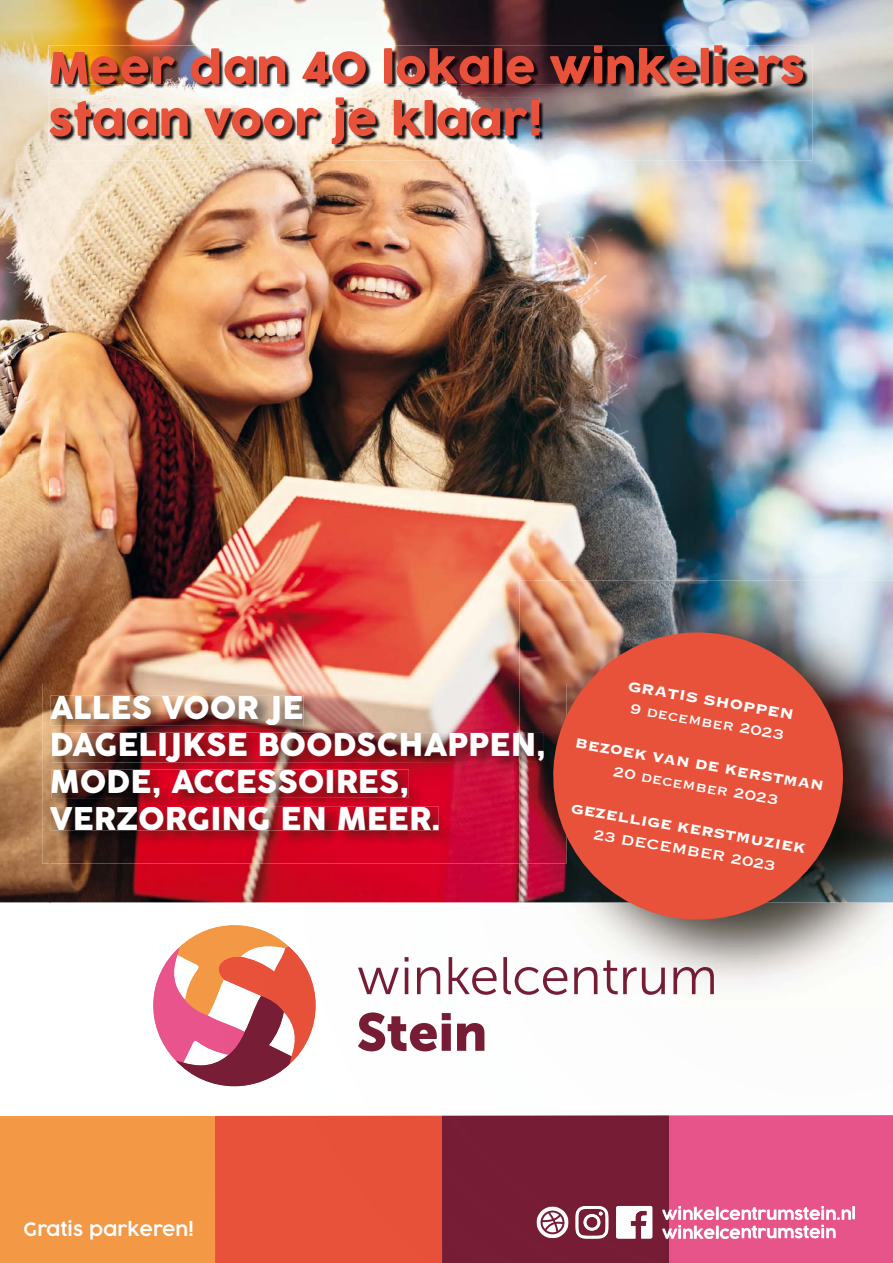
<style>
.page{position:relative;width:893px;height:1263px;background:#fff}
.page>*{position:absolute;margin:0;border:0;box-sizing:border-box;transform-origin:0 0}
.t1{font:31.05px/37.2px "COCOGOOSE";color:#fff}
.t2{font:18.3px "Copperplate";color:#fff}
.t3{font:300 18.3px "Cocogoose Pro";color:#fff}
.t4{font:700 18.3px "Copperplate";color:#fff}
.t5{font:700 17.55px "Copperplate";color:#fff}
.t6{font:300 15.75px "Cocogoose Pro";color:#fdfefe}
.s1{color:#feffff}
.s2{color:#fefffe}
.s3{color:#fefefe}
.s4{color:#fdfefe}
.s5{color:#fdfefd}
.s6{color:#fdfdfd}
.s7{color:#fbfbfb}
</style>
<div class="page">
<img style="left:0;top:0;width:893px;height:98px">
<img style="left:0;top:98px;width:50px;height:805px">
<img style="left:775px;top:98px;width:118px;height:482px">
<img style="left:50px;top:160px;width:482px;height:524px">
<img style="left:532px;top:160px;width:243px;height:420px">
<img style="left:50px;top:863px;width:470px;height:40px">
<img style="left:288px;top:946px;width:28px;height:117px">
<img style="left:177px;top:996px;width:114px;height:90px">
<img style="left:153px;top:949px;width:92px;height:113px">
<img style="left:177px;top:925px;width:111px;height:90px">
<img style="left:358px;top:957px;width:162px;height:38px">
<img style="left:358px;top:1012px;width:126px;height:39px">
<img style="left:0;top:1115px;width:893px;height:148px">
<img style="left:662px;top:1206px;width:193px;height:14px">
<img style="left:669px;top:1206px;width:49px;height:14px">
<img style="left:662px;top:1225px;width:174px;height:14px">
<img style="left:669px;top:1225px;width:49px;height:14px">
<svg style="left:575px;top:1206px;width:33px;height:33px"></svg>
<img style="left:616px;top:1206px;width:36px;height:32px">
<img style="left:537px;top:1206px;width:31px;height:32px">
<div style="left:24px;top:1220px;width:168px;height:19px;background:#f39845"></div>
<img style="left:42px;top:684px;width:478px;height:179px">
<img style="left:50px;top:695px;width:253px;height:30px">
<img style="left:52px;top:732px;width:468px;height:30px">
<img style="left:51px;top:769px;width:358px;height:29px">
<img style="left:50px;top:807px;width:389px;height:24px">
<img style="left:48px;top:45px;width:764px;height:115px">
<img style="left:50px;top:45px;width:753px;height:40px">
<img style="left:50px;top:52px;width:125px;height:32px">
<img style="left:50px;top:97px;width:489px;height:48px">
<img style="left:50px;top:101px;width:106px;height:35px">
<img style="left:520px;top:580px;width:373px;height:404px">
<img style="left:520px;top:957px;width:194px;height:38px">
<img style="left:542px;top:621px;width:313px;height:310px">
<p class="t1" style="left:50px;top:689px;width:498px">ALLES VOOR <span class="s1">JE<br></span>DAGELIJKSE <span class="s1">BO</span><span class="s2">O</span><span class="s3">DSCH</span><span class="s4">AP</span><span class="s5">P</span><span class="s6">EN</span><span class="s7">,<br></span>MODE, ACCE<span class="s1">SS</span><span class="s2">O</span><span class="s3">IRES,<br></span>VERZORGIN<span class="s1">G</span> <span class="s2">E</span><span class="s3">N MEE</span><span class="s4">R.</span></p>
<p class="t4" style="left:630px;top:674px;width:169px;rotate:10deg">GRATIS SHOPPEN</p>
<p class="t2" style="left:632px;top:696px;width:158px;rotate:10deg">9 december 2023</p>
<p class="t5" style="left:577px;top:731px;width:254px;rotate:10deg">BEZOEK VAN DE KERSTMAN</p>
<p class="t2" style="left:616px;top:759px;width:169px;rotate:10deg">20 december 2023</p>
<p class="t5" style="left:573px;top:796px;width:239px;rotate:10deg">GEZELLIGE KERSTMUZIEK</p>
<p class="t2" style="left:596px;top:822px;width:186px;rotate:10deg">23 DECEMBER 2023</p>
<p class="t6" style="left:662px;top:1205px;width:195px">winkelcentrums<span class="s5">te</span>in.n<span class="s5">l</span></p>
<p class="t3" style="left:24px;top:1219px;width:172px">Gratis parkeren!</p>
<p class="t6" style="left:662px;top:1224px;width:176px"><span class="s3">wi</span>nkelcentrumstein</p>
</div>
